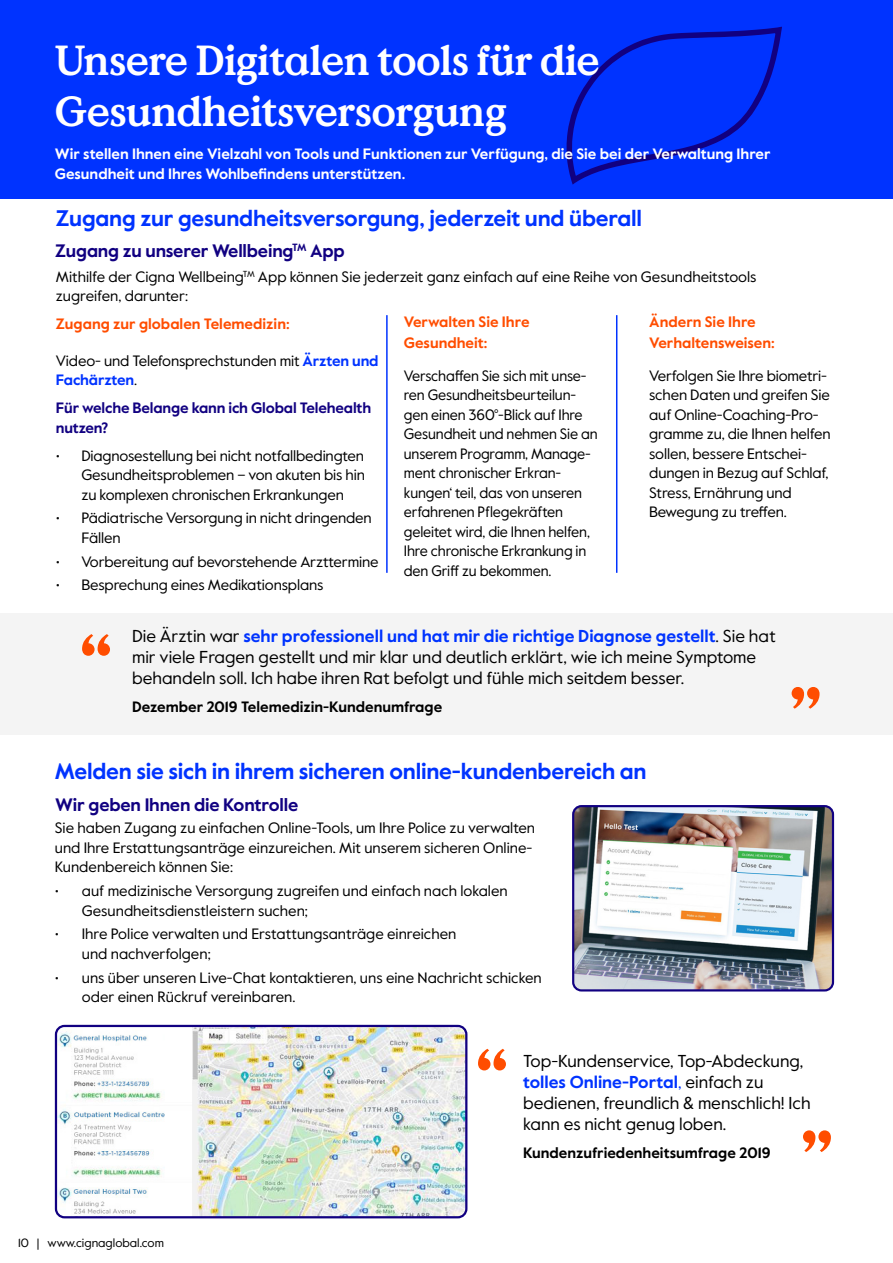
<style>
.page{position:relative;width:893px;height:1263px;background:#fff}
.page>*{position:absolute;margin:0;border:0;box-sizing:border-box;transform-origin:0 0}
.t1{font:700 81px "Value Sans Pro";color:#ff4d00}
.t2{font:700 42px/50.4px "Value Serif Pro";letter-spacing:-.02em;color:#fff}
.t3{font:700 22.5px "Value Sans Pro";letter-spacing:-.01em;color:#03f}
.t4{font:700 18px "Value Sans Pro";letter-spacing:-.01em;color:#110081}
.t5{font:17.25px/21px "Value Sans Pro";color:#000}
.t6{font:15px/19.5px "Value Sans Pro";letter-spacing:-.01em;color:#000}
.t7{font:15px/19.5px "Value Sans Pro";letter-spacing:-.01em;color:#000;scale:.96 1}
.t8{font:700 15px/19.5px "Value Sans Pro";color:#fff}
.t9{font:700 15px/21.6px "Value Sans Pro";color:#ff4d00}
.t10{font:700 15px "Value Sans Pro";color:#000}
.t11{font:700 15px/19.5px "Value Sans Pro";letter-spacing:-.01em;color:#110081}
.t12{font:12px "Value Sans Pro";color:#000}
.s1{font-weight:700;color:#03f}
.s2{color:#03f}
</style>
<div class="page">
<div style="left:0;top:614px;width:893px;height:121px;background:#f4f4f4"></div>
<div style="left:0;top:0;width:893px;height:198px;background:#03f"></div>
<svg style="left:566px;top:27px;width:216px;height:157px"></svg>
<img style="left:573px;top:806px;width:260px;height:184px">
<div style="left:572px;top:805px;width:262px;height:186px;border:2px solid #110081;border-radius:8px"></div>
<img style="left:56px;top:1026px;width:410px;height:191px">
<div style="left:55px;top:1025px;width:412px;height:193px;border:2px solid #110081;border-radius:9px"></div>
<hr style="left:386px;top:315px;width:2px;height:258px;background:#03f">
<hr style="left:616px;top:315px;width:1px;height:258px;background:#03f">
<h2 class="t2" style="left:55px;top:37px;width:547px">Unsere Digitalen tools für die<br>Gesundheitsversorgung</h2>
<p class="t8" style="left:55px;top:145px;width:717px">Wir stellen Ihnen eine Vielzahl von Tools und Funktionen zur Verfügung, die Sie bei der Verwaltung Ihrer<br>Gesundheit und Ihres Wohlbefindens unterstützen.</p>
<h3 class="t3" style="left:56px;top:204px;width:588px">Zugang zur gesundheitsversorgung, jederzeit und überall</h3>
<p class="t4" style="left:55px;top:240px;width:291px">Zugang zu unserer Wellbeing<sup>TM</sup> App</p>
<p class="t6" style="left:56px;top:267px;width:702px">Mithilfe der Cigna Wellbeing<sup>TM</sup> App können Sie jederzeit ganz einfach auf eine Reihe von Gesundheitstools zugreifen, darunter:</p>
<p class="t9" style="left:56px;top:314px;width:235px">Zugang zur globalen Telemedizin:</p>
<p class="t6" style="left:56px;top:351px;width:324px">Video- und Telefonsprechstunden mit <span class="s1">Ärzten und<br>Fachärzten</span>.</p>
<p class="t11" style="left:56px;top:399px;width:317px">Für welche Belange kann ich Global Telehealth nutzen?</p>
<p class="t6" style="left:81px;top:446px;width:285px;text-align:justify;text-indent:-26px">• Diagnosestellung bei nicht notfallbedingten Gesundheitsproblemen – von akuten bis hin zu komplexen chronischen Erkrankungen</p>
<p class="t6" style="left:81px;top:509px;width:292px;text-indent:-26px">• Pädiatrische Versorgung in nicht dringenden<br>Fällen</p>
<p class="t6" style="left:56px;top:552px;width:324px">• Vorbereitung auf bevorstehende Arzttermine</p>
<p class="t6" style="left:56px;top:576px;width:269px">• Besprechung eines Medikationsplans</p>
<p class="t9" style="left:649px;top:311px;width:127px">Ändern Sie Ihre<br>Verhaltensweisen:</p>
<p class="t6" style="left:649px;top:366px;width:183px">Verfolgen Sie Ihre biometri&shy;schen Daten und greifen Sie auf Online-Coaching-Pro&shy;gramme zu, die Ihnen helfen sollen, bessere Entschei&shy;dungen in Bezug auf Schlaf,<br>Stress, Ernährung und<br>Bewegung zu treffen.</p>
<p class="t9" style="left:404px;top:311px;width:127px">Verwalten Sie Ihre<br>Gesundheit:</p>
<p class="t7" style="left:404px;top:366px;width:203px">Verschaffen Sie sich mit unse&shy;ren Gesundheitsbeurteilun&shy;gen einen 360°-Blick auf Ihre<br>Gesundheit und nehmen Sie an unserem Programm‚ Manage&shy;ment chronischer Erkran&shy;kungen‘ teil, das von unseren erfahrenen Pflegekräften geleitet wird, die Ihnen helfen,<br>Ihre chronische Erkrankung in den Griff zu bekommen.</p>
<h1 class="t1" style="left:79px;top:614px;width:37px">“</h1>
<p class="t5" style="left:132px;top:626px;width:645px">Die Ärztin war <span class="s1">sehr professionell und hat mir die richtige Diagnose gestellt</span>. Sie hat mir viele Fragen gestellt und mir klar und deutlich erklärt, wie ich meine Symptome behandeln soll. Ich habe ihren Rat befolgt und fühle mich seitdem besser.</p>
<p class="t10" style="left:132px;top:697px;width:312px">Dezember 2019 Telemedizin-Kundenumfrage</p>
<h1 class="t1" style="left:823px;top:728px;width:37px;rotate:-180deg">“</h1>
<h3 class="t3" style="left:55px;top:757px;width:593px">Melden sie sich in ihrem sicheren online-kundenbereich an</h3>
<p class="t4" style="left:55px;top:794px;width:245px">Wir geben Ihnen die Kontrolle</p>
<p class="t6" style="left:55px;top:819px;width:482px">Sie haben Zugang zu einfachen Online-Tools, um Ihre Police zu verwalten und Ihre Erstattungsanträge einzureichen. Mit unserem sicheren Online-<br>Kundenbereich können Sie:</p>
<p class="t6" style="left:82px;top:881px;width:427px;text-indent:-27px">• auf medizinische Versorgung zugreifen und einfach nach lokalen<br>Gesundheitsdienstleistern suchen;</p>
<p class="t6" style="left:82px;top:925px;width:376px;text-indent:-27px">• Ihre Police verwalten und Erstattungsanträge einreichen und nachverfolgen;</p>
<p class="t6" style="left:82px;top:968px;width:461px;text-indent:-27px">• uns über unseren Live-Chat kontaktieren, uns eine Nachricht schicken oder einen Rückruf vereinbaren.</p>
<p class="t12" style="left:18px;top:1235px;width:147px">10 | www.cignaglobal.com</p>
<h1 class="t1" style="left:474px;top:1029px;width:37px">“</h1>
<p class="t5" style="left:523px;top:1051px;width:289px">Top-Kundenservice, Top-Abdeckung, <span class="s1">tolles Online-Portal</span><span class="s2">,</span> einfach zu bedienen, freundlich &amp; menschlich! Ich kann es nicht genug loben.</p>
<p class="t10" style="left:523px;top:1143px;width:249px">Kundenzufriedenheitsumfrage 2019</p>
<h1 class="t1" style="left:834px;top:1172px;width:37px;rotate:-180deg">“</h1>
</div>
